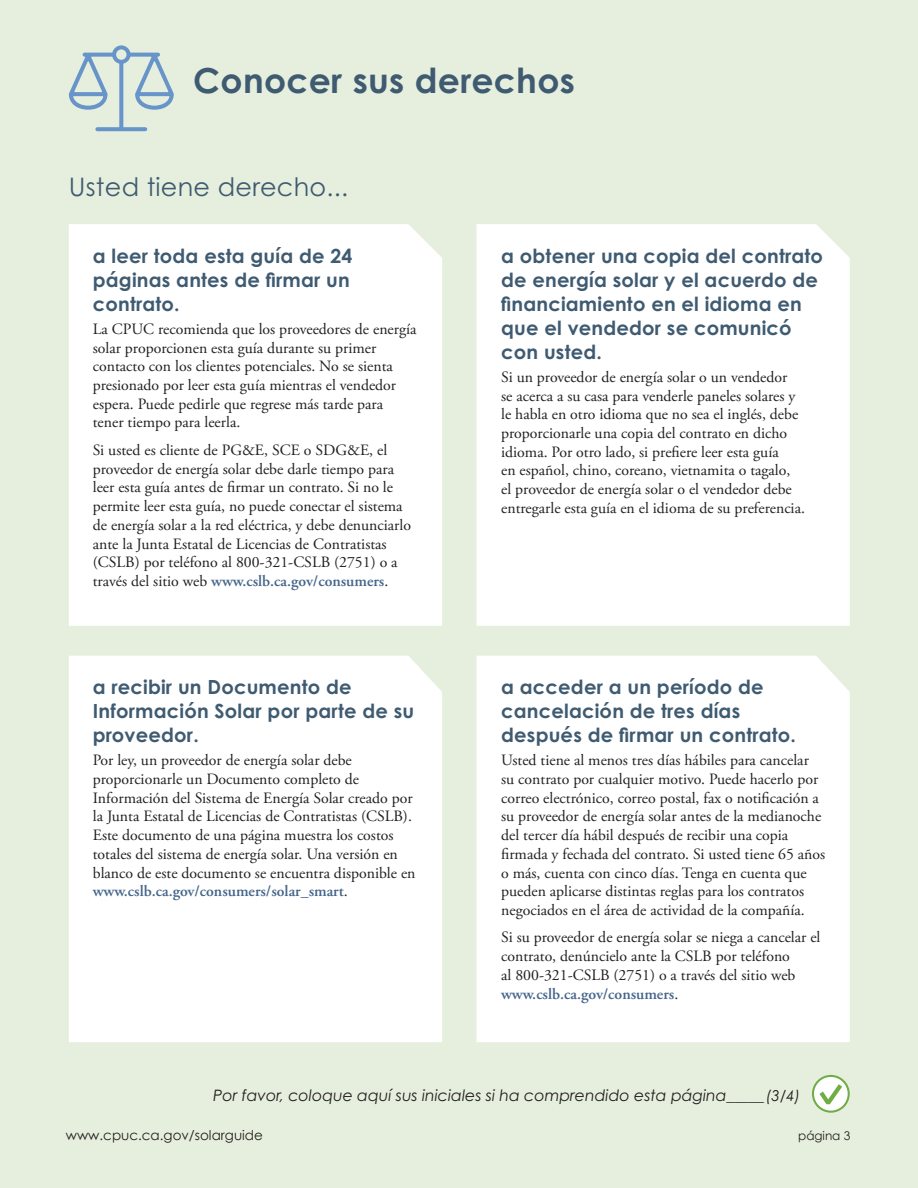
<style>
.page{position:relative;width:918px;height:1188px;background:#e6efdd}
.page>*{position:absolute;margin:0;border:0;box-sizing:border-box;transform-origin:0 0}
.Head1{font:700 34.5px "Century Gothic Pro";letter-spacing:.01em;color:#3f5b71}
.Head2{font:25.5px "Century Gothic Pro";letter-spacing:.01em;color:#3f5b71}
.Subhead1{font:700 19.5px/24px "Century Gothic Pro";letter-spacing:.01em;color:#3f5b71}
.body1{font:15.75px/18.8px "Adobe Garamond Pro";color:#231f20}
.t1{font:italic 15.75px "Century Gothic Pro";color:#231f20}
.t2{font:13.5px "Century Gothic";color:#231f20}
.t3{font:12px "Century Gothic";color:#231f20}
.s1{font-weight:600;color:#45658a}
.s2{font-size:15px}
</style>
<div class="page">
<div style="left:69px;top:224px;width:373px;height:402px;background:#fff"></div>
<div style="left:69px;top:656px;width:373px;height:386px;background:#fff"></div>
<div style="left:477px;top:224px;width:373px;height:402px;background:#fff"></div>
<div style="left:477px;top:656px;width:373px;height:386px;background:#fff"></div>
<svg style="left:812px;top:1075px;width:38px;height:38px"></svg>
<svg style="left:69px;top:45px;width:105px;height:86px"></svg>
<h1 class="Head1" style="left:193px;top:59px;width:383px">Conocer sus derechos</h1>
<h1 class="Head2" style="left:69px;top:171px;width:281px">Usted tiene derecho...</h1>
<h2 class="Subhead1" style="left:93px;top:243px;width:261px">a leer toda esta guía de 24 páginas antes de firmar un contrato.</h2>
<p class="body1" style="left:93px;top:320px;width:325px">La CPUC recomienda que los proveedores de energía solar proporcionen esta guía durante su primer contacto con los clientes potenciales. No se sienta presionado por leer esta guía mientras el vendedor espera. Puede pedirle que regrese más tarde para tener tiempo para leerla.</p>
<p class="body1" style="left:93px;top:441px;width:320px">Si usted es cliente de PG&amp;E, SCE o SDG&amp;E, el proveedor de energía solar debe darle tiempo para leer esta guía antes de firmar un contrato. Si no le permite leer esta guía, no puede conectar el sistema de energía solar a la red eléctrica, y debe denunciarlo ante la Junta Estatal de Licencias de Contratistas (CSLB) por teléfono al 800-321-CSLB (2751) o a través del sitio web <span class="s1">www.cslb.ca.gov/consumers</span>.</p>
<h2 class="Subhead1" style="left:93px;top:675px;width:323px">a recibir un Documento de<br>Información Solar por parte de su proveedor.</h2>
<p class="body1" style="left:93px;top:751px;width:324px">Por ley, un proveedor de energía solar debe proporcionarle un Documento completo de Información del Sistema de Energía Solar creado por la Junta Estatal de Licencias de Contratistas (CSLB).<br>Este documento de una página muestra los costos totales del sistema de energía solar. Una versión en blanco de este documento se encuentra disponible en <span class="s1">www.cslb.ca.gov/consumers/solar_smart</span>.</p>
<h2 class="Subhead1" style="left:501px;top:243px;width:323px">a obtener una copia del contrato de energía solar y el acuerdo de financiamiento en el idioma en que el vendedor se comunicó con usted.</h2>
<p class="body1" style="left:501px;top:368px;width:305px">Si un proveedor de energía solar o un vendedor<br>se acerca a su casa para venderle paneles solares y le habla en otro idioma que no sea el inglés, debe proporcionarle una copia del contrato en dicho idioma. Por otro lado, si prefiere leer esta guía<br>en español, chino, coreano, vietnamita o tagalo,<br>el proveedor de energía solar o el vendedor debe entregarle esta guía en el idioma de su preferencia.</p>
<h2 class="Subhead1" style="left:501px;top:675px;width:296px">a acceder a un período de cancelación de tres días después de firmar un contrato.</h2>
<p class="body1" style="left:501px;top:751px;width:325px">Usted tiene al menos tres días hábiles para cancelar su contrato por cualquier motivo. Puede hacerlo por correo electrónico, correo postal, fax o notificación a su proveedor de energía solar antes de la medianoche del tercer día hábil después de recibir una copia firmada y fechada del contrato. Si usted tiene 65 años o más, cuenta con cinco días. Tenga en cuenta que pueden aplicarse distintas reglas para los contratos negociados en el área de actividad de la compañía.</p>
<p class="body1" style="left:501px;top:929px;width:321px">Si su proveedor de energía solar se niega a cancelar el contrato, denúncielo ante la CSLB por teléfono<br>al 800-321-CSLB (2751) o a través del sitio web <span class="s1">www.cslb.ca.gov/consumers</span>.</p>
<p class="t1" style="left:213px;top:1086px;width:589px">Por favor, coloque aquí sus iniciales si ha comprendido esta página<span class="s2">_____ (3/4)</span></p>
<p class="t2" style="left:66px;top:1126px;width:199px">www.cpuc.ca.gov/solarguide</p>
<p class="t3" style="left:798px;top:1127px;width:54px">página 3</p>
</div>
